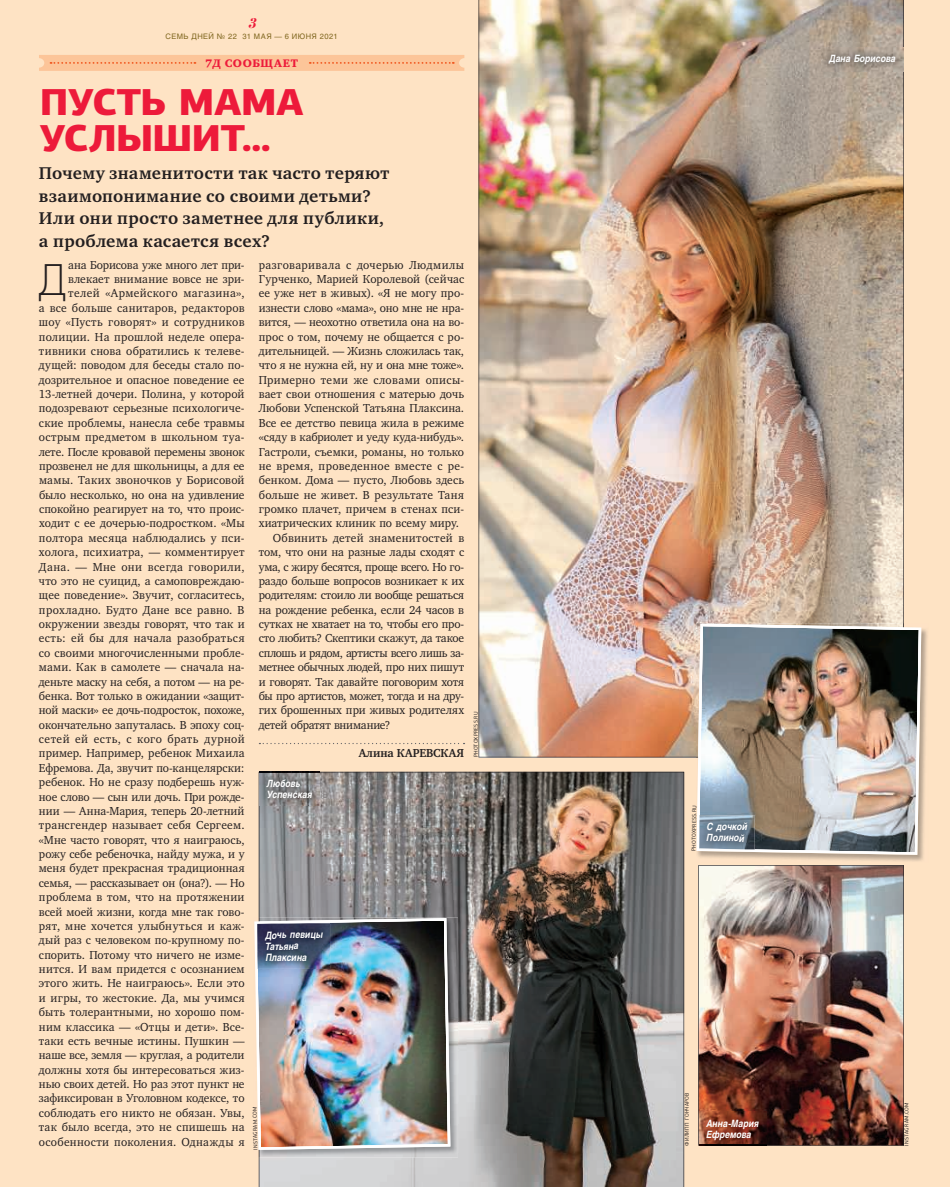
<style>
.page{position:relative;width:950px;height:1187px;background:#fee3c4}
.page>*{position:absolute;margin:0;border:0;box-sizing:border-box;transform-origin:0 0}
.t1{font:300 46.25px "Futura PT";color:#231f20}
.t2{font:900 37.5px/36.2px "PF Centro Sans Pro";letter-spacing:-.01em;color:#ed1a3a}
.t3{font:700 17.5px/22.5px "Charter ITC";letter-spacing:.025em;color:#231f20}
.t4{font:italic 700 15px "Bodoni";color:#ed1a3a}
.t5{font:11.88px/14.4px "Charter ITC";letter-spacing:.005em;color:#231f20;text-align:right}
.t6{font:11.88px "Charter ITC";letter-spacing:-.02em;color:#231f20}
.t7{font:11.88px "Charter ITC";letter-spacing:.03em;color:#231f20}
.t8{font:11.88px "Charter ITC";letter-spacing:-.015em;color:#231f20}
.t9{font:11.88px "Charter ITC";letter-spacing:.025em;color:#231f20}
.t10{font:11.88px "Charter ITC";letter-spacing:-.03em;color:#231f20}
.t11{font:11.88px "Charter ITC";letter-spacing:-.025em;color:#231f20}
.t12{font:700 11.88px "Charter ITC";letter-spacing:-.005em;color:#231f20}
.t13{font:11.25px "Charter Black ITC";letter-spacing:.06em;color:#ed1a3a}
.t14{font:italic 700 10px/11.2px "Helios";letter-spacing:.01em;color:#fff;scale:.85 1}
.t15{font:7.5px "Helios";letter-spacing:.06em;color:#80671f}
.t16{font:5.62px "PF Centro Sans Pro";letter-spacing:.04em;color:#231f20;scale:.95 1}
</style>
<div class="page">
<svg style="left:259px;top:743px;width:205px;height:1px"></svg>
<div style="left:39px;top:55px;width:425px;height:16px;background:#fcc599"></div>
<img style="left:478px;top:0;width:426px;height:757px">
<img style="left:259px;top:772px;width:425px;height:415px">
<img style="left:698px;top:628px;width:230px;height:233px">
<img style="left:696px;top:624px;width:225px;height:231px">
<img style="left:698px;top:865px;width:206px;height:281px">
<img style="left:258px;top:918px;width:200px;height:239px">
<img style="left:821px;top:47px;width:82px;height:25px">
<img style="left:746px;top:815px;width:8px;height:34px">
<img style="left:699px;top:815px;width:47px;height:34px">
<img style="left:699px;top:1112px;width:67px;height:33px">
<img style="left:699px;top:1145px;width:67px;height:1px">
<img style="left:259px;top:772px;width:60px;height:34px">
<img style="left:255px;top:919px;width:194px;height:230px">
<img style="left:272px;top:924px;width:58px;height:45px">
<img style="left:257px;top:924px;width:15px;height:45px">
<p class="t4" style="left:247px;top:14px;width:10px">3</p>
<p class="t15" style="left:165px;top:33px;width:174px">СЕМЬ ДНЕЙ № 22 31 МАЯ — 6 ИЮНЯ 2021</p>
<p class="t13" style="left:205px;top:59px;width:94px">7Д СООБЩАЕТ</p>
<p class="t2" style="left:39px;top:84px;width:266px">ПУСТЬ МАМА<br>УСЛЫШИТ…</p>
<p class="t3" style="left:39px;top:163px;width:352px">Почему знаменитости так часто теряют взаимопонимание со своими детьми?<br>Или они просто заметнее для публики, а проблема касается всех?</p>
<p class="t5" style="left:39px;top:258px;width:207px">ана Борисова уже много лет при&shy;влекает внимание вовсе не зри&shy;телей «Армейского магазина»,<br>а все больше санитаров, редакторов шоу «Пусть говорят» и сотрудников полиции. На прошлой неделе опера&shy;тивники снова обратились к телеве&shy;дущей: поводом для беседы стало по&shy;дозрительное и опасное поведение ее 13-летней дочери. Полина, у которой подозревают серьезные психологиче&shy;ские проблемы, нанесла себе травмы острым предметом в школьном туа&shy;лете. После кровавой перемены звонок прозвенел не для школьницы, а для ее мамы. Таких звоночков у Борисовой было несколько, но она на удивление спокойно реагирует на то, что проис&shy;ходит с ее дочерью-подростком. «Мы полтора месяца наблюдались у пси&shy;холога, психиатра, — комментирует Дана. — Мне они всегда говорили, что это не суицид, а самоповреждаю&shy;щее поведение». Звучит, согласитесь, прохладно. Будто Дане все равно. В окружении звезды говорят, что так и есть: ей бы для начала разобраться со своими многочисленными пробле&shy;мами. Как в самолете — сначала на&shy;деньте маску на себя, а потом — на ре&shy;бенка. Вот только в ожидании «защит&shy;ной маски» ее дочь-подросток, похоже, окончательно запуталась. В эпоху соц&shy;сетей ей есть, с кого брать дурной пример. Например, ребенок Михаила Ефремова. Да, звучит по-канцелярски: ребенок. Но не сразу подберешь нуж&shy;ное слово — сын или дочь. При рожде&shy;нии — Анна-Мария, теперь 20-летний трансгендер называет себя Сергеем. «Мне часто говорят, что я наиграюсь, рожу себе ребеночка, найду мужа, и у меня будет прекрасная традиционная семья, — рассказывает он (она?). — Но проблема в том, что на протяжении всей моей жизни, когда мне так гово&shy;рят, мне хочется улыбнуться и каж&shy;дый раз с человеком по-крупному по&shy;спорить. Потому что ничего не изме&shy;нится. И вам придется с осознанием этого жить. Не наиграюсь». Если это и игры, то жестокие. Да, мы учимся быть толерантными, но хорошо пом&shy;ним классика — «Отцы и дети». Все&shy;таки есть вечные истины. Пушкин — наше все, земля — круглая, а родители должны хотя бы интересоваться жиз&shy;нью своих детей. Но раз этот пункт не зафиксирован в Уголовном кодексе, то соблюдать его никто не обязан. Увы, так было всегда, это не спишешь на особенности поколения. Однажды я</p>
<p class="t7" style="left:259px;top:260px;width:207px">разговаривала с дочерью Людмилы</p>
<p class="t1" style="left:39px;top:264px;width:29px">Д</p>
<p class="t5" style="left:259px;top:273px;width:207px">Гурченко, Марией Королевой (сейчас</p>
<p class="t5" style="left:259px;top:287px;width:207px">ее уже нет в живых). «Я не могу про-</p>
<p class="t5" style="left:259px;top:301px;width:207px">изнести слово «мама», оно мне не нра-</p>
<p class="t5" style="left:259px;top:316px;width:207px">вится, — неохотно ответила она на во-</p>
<p class="t5" style="left:259px;top:330px;width:207px">прос о том, почему не общается с ро-</p>
<p class="t5" style="left:259px;top:345px;width:207px">дительницей. — Жизнь сложилась так,</p>
<p class="t5" style="left:259px;top:359px;width:207px">что я не нужна ей, ну и она мне тоже».</p>
<p class="t9" style="left:259px;top:375px;width:207px">Примерно теми же словами описы-</p>
<p class="t5" style="left:259px;top:388px;width:207px">вает свои отношения с матерью дочь</p>
<p class="t5" style="left:259px;top:402px;width:207px">Любови Успенской Татьяна Плаксина.</p>
<p class="t5" style="left:259px;top:416px;width:207px">Все ее детство певица жила в режиме</p>
<p class="t5" style="left:259px;top:431px;width:207px">«сяду в кабриолет и уеду куда-нибудь».</p>
<p class="t5" style="left:259px;top:445px;width:207px">Гастроли, съемки, романы, но только</p>
<p class="t7" style="left:259px;top:461px;width:207px">не время, проведенное вместе с ре-</p>
<p class="t5" style="left:259px;top:474px;width:207px">бенком. Дома — пусто, Любовь здесь</p>
<p class="t9" style="left:259px;top:490px;width:207px">больше не живет. В результате Таня</p>
<p class="t5" style="left:259px;top:503px;width:207px">громко плачет, причем в стенах пси-</p>
<p class="t5" style="left:259px;top:517px;width:202px">хиатрических клиник по всему миру.</p>
<p class="t7" style="left:273px;top:533px;width:193px">Обвинить детей знаменитостей в</p>
<p class="t5" style="left:259px;top:546px;width:207px">том, что они на разные лады сходят с</p>
<p class="t10" style="left:259px;top:562px;width:207px">ума, с жиру бесятся, проще всего. Но го-</p>
<p class="t5" style="left:259px;top:575px;width:207px">раздо больше вопросов возникает к их</p>
<p class="t6" style="left:259px;top:590px;width:207px">родителям: стоило ли вообще решаться</p>
<p class="t5" style="left:259px;top:603px;width:207px">на рождение ребенка, если 24 часов в</p>
<p class="t5" style="left:259px;top:618px;width:207px">сутках не хватает на то, чтобы его про-</p>
<p class="t5" style="left:259px;top:632px;width:207px">сто любить? Скептики скажут, да такое</p>
<p class="t6" style="left:259px;top:648px;width:207px">сплошь и рядом, артисты всего лишь за-</p>
<p class="t8" style="left:259px;top:662px;width:207px">метнее обычных людей, про них пишут</p>
<p class="t8" style="left:259px;top:677px;width:207px">и говорят. Так давайте поговорим хотя</p>
<p class="t11" style="left:259px;top:691px;width:207px">бы про артистов, может, тогда и на дру-</p>
<p class="t5" style="left:259px;top:704px;width:207px">гих брошенных при живых родителях</p>
<p class="t6" style="left:259px;top:720px;width:133px">детей обратят внимание?</p>
<p class="t12" style="left:359px;top:746px;width:107px">Алина КАРЕВСКАЯ</p>
<p class="t14" style="left:267px;top:778px;width:55px">Любовь<br>Успенская</p>
<p class="t14" style="left:265px;top:930px;width:69px;rotate:-1deg">Дочь певицы<br>Татьяна<br>Плаксина</p>
<p class="t16" style="left:252px;top:1150px;width:47px;rotate:-91deg">INSTAGRAM.COM</p>
<p class="t16" style="left:472px;top:757px;width:50px;rotate:-90deg">PHOTOXPRESS.RU</p>
<p class="t14" style="left:829px;top:54px;width:80px">Дана Борисова</p>
<p class="t16" style="left:690px;top:851px;width:50px;rotate:-89deg">PHOTOXPRESS.RU</p>
<p class="t14" style="left:707px;top:821px;width:49px;rotate:1deg">С дочкой<br>Полиной</p>
<p class="t16" style="left:683px;top:1146px;width:57px;rotate:-90deg">ФИЛИПП ГОНЧАРОВ</p>
<p class="t16" style="left:903px;top:1146px;width:47px;rotate:-90deg">INSTAGRAM.COM</p>
<p class="t14" style="left:706px;top:1118px;width:63px">Анна-Мария<br>Ефремова</p>
</div>
